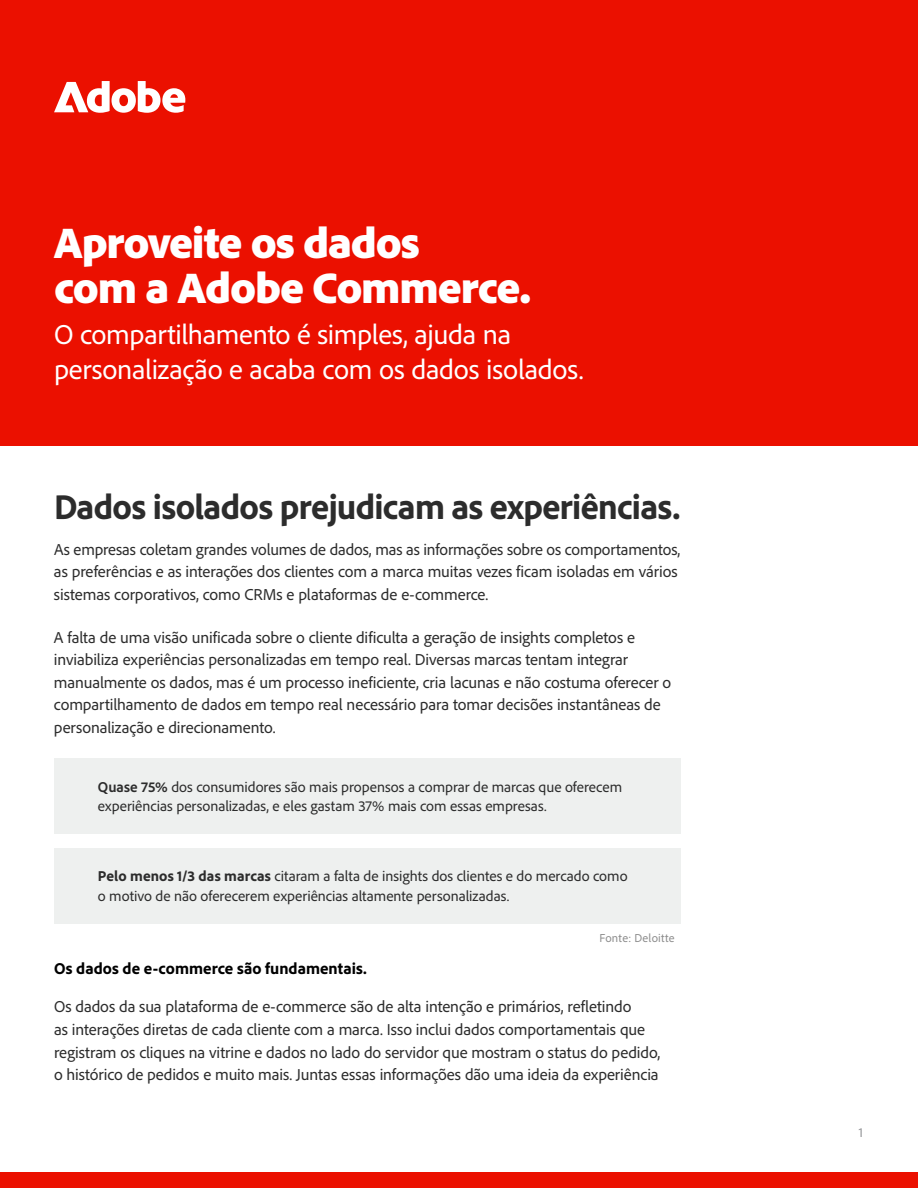
<style>
.page{position:relative;width:918px;height:1188px;background:#fff}
.page>*{position:absolute;margin:0;border:0;box-sizing:border-box;transform-origin:0 0}
.t1{font:900 45px/45px "Adobe Clean";letter-spacing:-.025em;color:#fff}
.t2{font:800 36px "Adobe Clean";letter-spacing:-.02em;color:#2c2c2c}
.t3{font:28.5px/34.5px "Adobe Clean";letter-spacing:-.01em;color:#fff}
.t4{font:16.5px/22.5px "Adobe Clean";letter-spacing:-.005em;color:#2c2c2c}
.t5{font:800 16.5px "Adobe Clean";color:#000}
.t6{font:15px/19.5px "Adobe Clean";color:#2c2c2c}
.t7{font:13.5px "Adobe Clean";color:#949598}
.t8{font:12px "Adobe Clean";letter-spacing:.02em;color:#8e8e8e}
.s1{font-weight:700}
.s2{font-weight:800}
</style>
<div class="page">
<div style="left:0;top:0;width:918px;height:446px;background:#eb1000"></div>
<div style="left:54px;top:758px;width:626px;height:76px;background:#eef0ef"></div>
<div style="left:54px;top:848px;width:626px;height:75px;background:#eef0ef"></div>
<div style="left:0;top:1173px;width:918px;height:15px;background:#eb1000"></div>
<svg style="left:54px;top:81px;width:131px;height:32px"></svg>
<h1 class="t1" style="left:54px;top:219px;width:479px">Aproveite os dados<br>com a Adobe Commerce.</h1>
<h3 class="t3" style="left:54px;top:317px;width:531px">O compartilhamento é simples, ajuda na personalização e acaba com os dados isolados.</h3>
<h2 class="t2" style="left:54px;top:483px;width:628px">Dados isolados prejudicam as experiências.</h2>
<p class="t4" style="left:54px;top:537px;width:628px">As empresas coletam grandes volumes de dados, mas as informações sobre os comportamentos, as preferências e as interações dos clientes com a marca muitas vezes ficam isoladas em vários sistemas corporativos, como CRMs e plataformas de e‑commerce.</p>
<p class="t4" style="left:54px;top:625px;width:619px">A falta de uma visão unificada sobre o cliente dificulta a geração de insights completos e inviabiliza experiências personalizadas em tempo real. Diversas marcas tentam integrar manualmente os dados, mas é um processo ineficiente, cria lacunas e não costuma oferecer o compartilhamento de dados em tempo real necessário para tomar decisões instantâneas de personalização e direcionamento.</p>
<p class="t6" style="left:98px;top:776px;width:526px"><span class="s1">Quase 75%</span> dos consumidores são mais propensos a comprar de marcas que oferecem experiências personalizadas, e eles gastam 37% mais com essas empresas.</p>
<p class="t6" style="left:98px;top:866px;width:531px"><span class="s2">Pelo menos 1/3 das marcas</span> citaram a falta de insights dos clientes e do mercado como o motivo de não oferecerem experiências altamente personalizadas.</p>
<p class="t8" style="left:599px;top:930px;width:77px">Fonte: Deloitte</p>
<p class="t5" style="left:54px;top:957px;width:314px">Os dados de e-commerce são fundamentais.</p>
<p class="t4" style="left:54px;top:995px;width:608px">Os dados da sua plataforma de e-commerce são de alta intenção e primários, refletindo<br>as interações diretas de cada cliente com a marca. Isso inclui dados comportamentais que registram os cliques na vitrine e dados no lado do servidor que mostram o status do pedido, o histórico de pedidos e muito mais. Juntas essas informações dão uma ideia da experiência</p>
<p class="t7" style="left:859px;top:1124px;width:6px">1</p>
</div>
